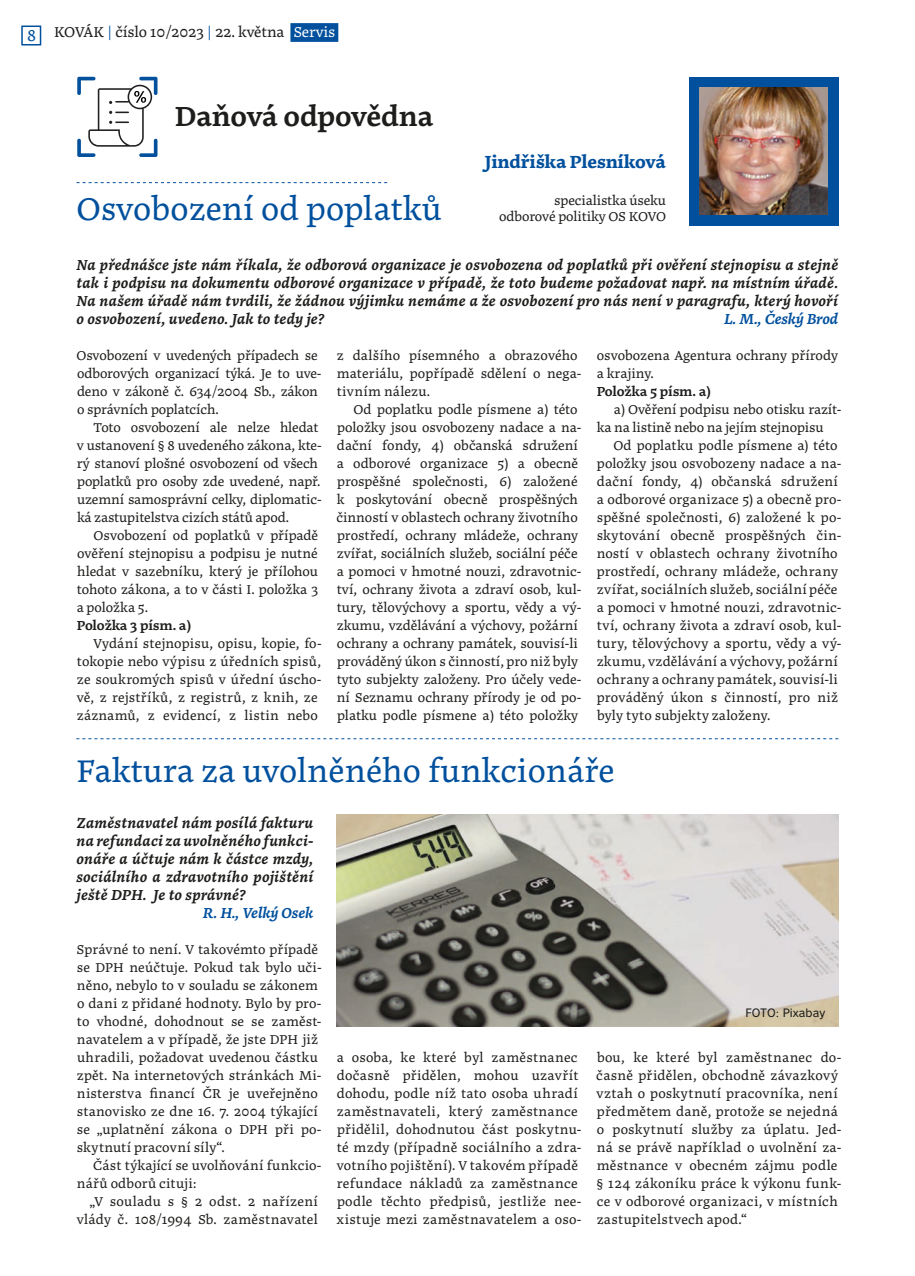
<style>
.page{position:relative;width:915px;height:1276px;background:#fff}
.page>*{position:absolute;margin:0;border:0;box-sizing:border-box;transform-origin:0 0}
.t1{font:33px "Noort";color:#00509d}
.t2{font:600 28.5px "Noort";letter-spacing:-.01em;color:#1d1d1b}
.t3{font:700 18px "Noort";letter-spacing:-.01em;color:#00509d}
.t4{font:italic 600 15px/18px "Noort";letter-spacing:.01em;color:#1d1d1b;text-align:justify}
.t5{font:15px "Noort";letter-spacing:-.01em;color:#1d1d1b}
.t6{font:italic 600 15px "Noort";letter-spacing:-.015em;color:#00509d}
.t7{font:13.5px/18px "Noort";letter-spacing:.005em;color:#1d1d1b}
.t8{font:600 13.5px "Noort";letter-spacing:-.01em;color:#1d1d1b}
.t9{font:12px "Nort";color:#1d1d1b}
.s1{font-size:16.5px;color:#00509d}
.s2{color:#00509d}
.s3{color:#fff}
</style>
<div class="page">
<div style="left:290px;top:23px;width:48px;height:19px;background:#00509d"></div>
<div style="left:21px;top:26px;width:20px;height:19px;border:2px solid #00509d"></div>
<img style="left:336px;top:814px;width:502px;height:212px">
<svg style="left:76px;top:182px;width:311px;height:1px"></svg>
<div style="left:688px;top:77px;width:150px;height:148px;background:#00509d"></div>
<img style="left:699px;top:87px;width:128px;height:128px">
<svg style="left:76px;top:738px;width:762px;height:1px"></svg>
<svg style="left:77px;top:77px;width:80px;height:80px"></svg>
<p class="t5" style="left:26px;top:23px;width:310px"><span class="s1">8</span> KOVÁK <span class="s2">|</span> číslo 10/2023 <span class="s2">|</span> 22. května <span class="s3">Servis</span></p>
<h2 class="t2" style="left:175px;top:99px;width:260px">Daňová odpovědna</h2>
<h1 class="t1" style="left:76px;top:189px;width:366px">Osvobození od poplatků</h1>
<h3 class="t3" style="left:484px;top:151px;width:183px">Jindřiška Plesníková</h3>
<p class="t7" style="left:554px;top:191px;width:113px">specialistka úseku</p>
<p class="t7" style="left:499px;top:207px;width:168px">odborové politiky OS KOVO</p>
<p class="t4" style="left:76px;top:256px;width:763px">Na přednášce jste nám říkala, že odborová organizace je osvobozena od poplatků při ověření stejnopisu a stejně tak i podpisu na dokumentu odborové organizace v případě, že toto budeme požadovat např. na místním úřadě.<br>Na našem úřadě nám tvrdili, že žádnou výjimku nemáme a že osvobození pro nás není v paragrafu, který hovoří o osvobození, uvedeno. Jak to tedy je?</p>
<p class="t6" style="left:723px;top:310px;width:116px">L. M., Český Brod</p>
<p class="t7" style="left:77px;top:346px;width:246px">Osvobození v uvedených případech se odborových organizací týká. Je to uve&shy;deno v zákoně č. 634/2004 Sb., zákon o správních poplatcích.</p>
<p class="t7" style="left:77px;top:418px;width:246px;text-indent:17px">Toto osvobození ale nelze hledat v ustanovení § 8 uvedeného zákona, kte&shy;rý stanoví plošné osvobození od všech poplatků pro osoby zde uvedené, např. uzemní samosprávní celky, diplomatic&shy;ká zastupitelstva cizích států apod.</p>
<p class="t7" style="left:77px;top:526px;width:243px;text-align:justify;text-indent:17px">Osvobození od poplatků v případě ověření stejnopisu a podpisu je nutné hledat v sazebníku, který je přílohou tohoto zákona, a to v části I. položka 3 a položka 5.</p>
<p class="t8" style="left:77px;top:618px;width:115px">Položka 3 písm. a)</p>
<p class="t7" style="left:77px;top:634px;width:246px;text-indent:17px">Vydání stejnopisu, opisu, kopie, fo&shy;tokopie nebo výpisu z úředních spisů, ze soukromých spisů v úřední úscho&shy;vě, z rejstříků, z registrů, z knih, ze záznamů, z evidencí, z listin nebo</p>
<p class="t7" style="left:337px;top:346px;width:246px">z dalšího písemného a obrazového materiálu, popřípadě sdělení o nega&shy;tivním nálezu.</p>
<p class="t7" style="left:336px;top:400px;width:247px;text-indent:17px">Od poplatku podle písmene a) této položky jsou osvobozeny nadace a na&shy;dační fondy, 4) občanská sdružení a odborové organizace 5) a obecně prospěšné společnosti, 6) založené k poskytování obecně prospěšných činností v oblastech ochrany životního prostředí, ochrany mládeže, ochrany zvířat, sociálních služeb, sociální péče a pomoci v hmotné nouzi, zdravotnic&shy;tví, ochrany života a zdraví osob, kul&shy;tury, tělovýchovy a sportu, vědy a vý&shy;zkumu, vzdělávání a výchovy, požární ochrany a ochrany památek, souvisí-li prováděný úkon s činností, pro niž byly tyto subjekty založeny. Pro účely vede&shy;ní Seznamu ochrany přírody je od po&shy;platku podle písmene a) této položky</p>
<p class="t7" style="left:596px;top:346px;width:243px">osvobozena Agentura ochrany přírody a krajiny.</p>
<p class="t8" style="left:596px;top:383px;width:115px">Položka 5 písm. a)</p>
<p class="t7" style="left:596px;top:400px;width:246px;text-indent:17px">a) Ověření podpisu nebo otisku razít&shy;ka na listině nebo na jejím stejnopisu</p>
<p class="t7" style="left:596px;top:436px;width:246px;text-indent:17px">Od poplatku podle písmene a) této položky jsou osvobozeny nadace a na&shy;dační fondy, 4) občanská sdružení a odborové organizace 5) a obecně pro&shy;spěšné společnosti, 6) založené k po&shy;skytování obecně prospěšných čin&shy;ností v oblastech ochrany životního prostředí, ochrany mládeže, ochrany zvířat, sociálních služeb, sociální péče a pomoci v hmotné nouzi, zdravotnic&shy;tví, ochrany života a zdraví osob, kul&shy;tury, tělovýchovy a sportu, vědy a vý&shy;zkumu, vzdělávání a výchovy, požární ochrany a ochrany památek, souvisí-li prováděný úkon s činností, pro niž byly tyto subjekty založeny.</p>
<h1 class="t1" style="left:76px;top:751px;width:539px">Faktura za uvolněného funkcionáře</h1>
<p class="t4" style="left:76px;top:814px;width:238px">Zaměstnavatel nám posílá fakturu na refundaci za uvolněného funkci&shy;onáře a účtuje nám k částce mzdy, sociálního a zdravotního pojištění ještě DPH. Je to správné?</p>
<p class="t6" style="left:203px;top:904px;width:112px">R. H., Velký Osek</p>
<p class="t7" style="left:77px;top:940px;width:246px">Správné to není. V takovémto případě se DPH neúčtuje. Pokud tak bylo uči&shy;něno, nebylo to v souladu se zákonem o dani z přidané hodnoty. Bylo by pro&shy;to vhodné, dohodnout se se zaměst&shy;navatelem a v případě, že jste DPH již uhradili, požadovat uvedenou částku zpět. Na internetových stránkách Mi&shy;nisterstva financí ČR je uveřejněno stanovisko ze dne 16. 7. 2004 týkající se „uplatnění zákona o DPH při po&shy;skytnutí pracovní síly“.</p>
<p class="t7" style="left:77px;top:1156px;width:246px;text-indent:16px">Část týkající se uvolňování funkcio&shy;nářů odborů cituji:</p>
<p class="t7" style="left:77px;top:1192px;width:243px;text-align:right">„V souladu s § 2 odst. 2 nařízení vlády č. 108/1994 Sb. zaměstnavatel</p>
<p class="t9" style="left:745px;top:1004px;width:81px">FOTO: Pixabay</p>
<p class="t7" style="left:336px;top:1048px;width:246px">a osoba, ke které byl zaměstnanec dočasně přidělen, mohou uzavřít dohodu, podle níž tato osoba uhradí zaměstnavateli, který zaměstnance přidělil, dohodnutou část poskytnu&shy;té mzdy (případně sociálního a zdra&shy;votního pojištění). V takovém případě refundace nákladů za zaměstnance podle těchto předpisů, jestliže nee&shy;xistuje mezi zaměstnavatelem a oso-</p>
<p class="t7" style="left:596px;top:1048px;width:246px">bou, ke které byl zaměstnanec do&shy;časně přidělen, obchodně závazkový vztah o poskytnutí pracovníka, není předmětem daně, protože se nejedná o poskytnutí služby za úplatu. Jed&shy;ná se právě například o uvolnění za&shy;městnance v obecném zájmu podle § 124 zákoníku práce k výkonu funk&shy;ce v odborové organizaci, v místních zastupitelstvech apod.“</p>
</div>
